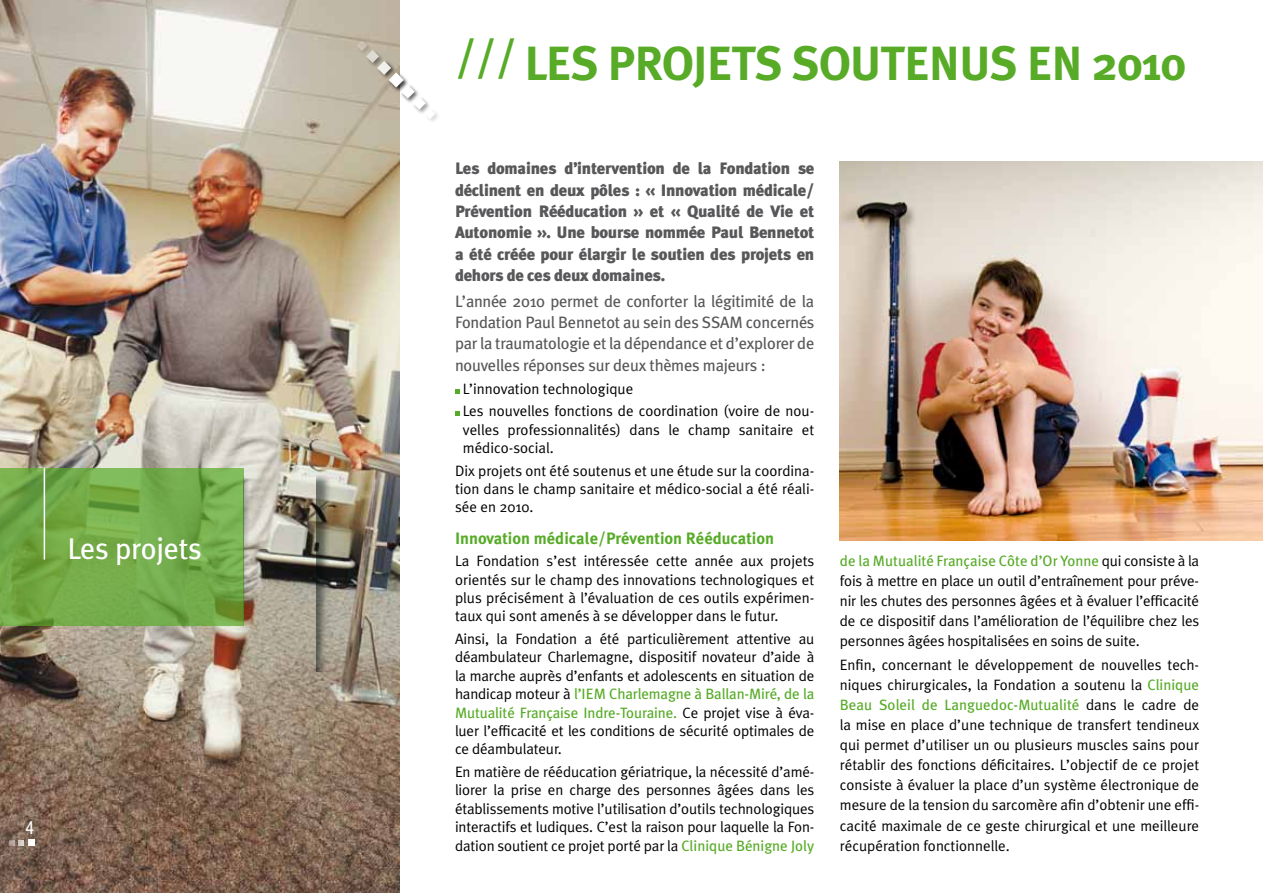
<style>
.page{position:relative;width:1263px;height:893px;background:#fff}
.page>*{position:absolute;margin:0;border:0;box-sizing:border-box;transform-origin:0 0}
.t1{font:700 48px "Meta Plus";letter-spacing:-.02em;color:#57ab27}
.t2{font:30px "Meta Plus";letter-spacing:-.01em;color:#fff}
.t3{font:condensed 18px "Helvetica Neue LT Std";color:#fff}
.t4{font:900 16.5px/21.5px "Meta Plus";letter-spacing:-.015em;color:#58585a;text-align:justify}
.t5{font:16.5px/21.5px "Meta Plus";letter-spacing:-.015em;color:#58585a;text-align:justify}
.t6{font:700 16.5px "Meta Plus";color:#57ab27}
.t7{font:15px/18.5px "Meta Plus Normal";color:#000;text-align:justify}
.t8{font:15px/18.5px "Meta Plus";letter-spacing:-.01em;color:#57ab27}
.s1{font-family:"Meta Plus Normal";color:#000}
.s2{font-family:"Meta Plus";color:#57ab27}
</style>
<div class="page">
<img style="left:0;top:0;width:400px;height:893px">
<svg style="left:0;top:840px;width:34px;height:6px"></svg>
<div style="left:356px;top:40px;width:17px;height:16px;background:#c1b7a4"></div>
<div style="left:424px;top:108px;width:17px;height:17px;background:#000;opacity:.75"></div>
<svg style="left:357px;top:40px;width:78px;height:79px"></svg>
<img style="left:317px;top:452px;width:17px;height:220px">
<svg style="left:455px;top:389px;width:5px;height:4px"></svg>
<svg style="left:455px;top:411px;width:5px;height:5px"></svg>
<img style="left:840px;top:162px;width:423px;height:378px">
<svg style="left:0;top:468px;width:244px;height:157px;background:#72a948"></svg>
<hr style="left:44px;top:468px;width:1px;height:92px;background:#fff">
<img style="left:244px;top:452px;width:8px;height:173px">
<h2 class="t2" style="left:67px;top:532px;width:136px">Les projets</h2>
<p class="t3" style="left:25px;top:817px;width:10px">4</p>
<h1 class="t1" style="left:455px;top:35px;width:733px"><sup>///</sup> Les projets soutenus en 2010</h1>
<p class="t4" style="left:455px;top:158px;width:361px">Les domaines d’intervention de la Fondation se déclinent en deux pôles : « Innovation médicale/ Prévention Rééducation » et « Qualité de Vie et Autonomie ». Une bourse nommée Paul Bennetot a été créée pour élargir le soutien des projets en dehors de ces deux domaines.</p>
<p class="t5" style="left:455px;top:290px;width:361px">L’année 2010 permet de conforter la légitimité de la Fondation Paul Bennetot au sein des SSAM concernés par la traumatologie et la dépendance et d’explorer de nouvelles réponses sur deux thèmes majeurs :</p>
<p class="t7" style="left:463px;top:377px;width:353px;line-height:22.6px">L’innovation technologique<br>Les nouvelles fonctions de coordination (voire de nou-</p>
<p class="t7" style="left:463px;top:420px;width:353px">velles professionnalités) dans le champ sanitaire et médico-social.</p>
<p class="t7" style="left:455px;top:461px;width:361px">Dix projets ont été soutenus et une étude sur la coordina&shy;tion dans le champ sanitaire et médico-social a été réali&shy;sée en 2010.</p>
<p class="t6" style="left:455px;top:528px;width:321px">I nnovation médicale/Prévention Rééducation</p>
<p class="t7" style="left:455px;top:551px;width:361px">La Fondation s’est intéressée cette année aux projets orientés sur le champ des innovations technologiques et plus précisément à l’évaluation de ces outils expérimen&shy;taux qui sont amenés à se développer dans le futur.</p>
<p class="t7" style="left:455px;top:629px;width:361px">Ainsi, la Fondation a été particulièrement attentive au déambulateur Charlemagne, dispositif novateur d’aide à la marche auprès d’enfants et adolescents en situation de</p>
<p class="t8" style="left:455px;top:685px;width:361px"><span class="s1">handicap moteur à</span> l’IEM Charlemagne à Ballan-Miré, de la<br>Mutualité Française I ndre-Touraine. <span class="s1">Ce projet vise à éva-</span></p>
<p class="t7" style="left:455px;top:721px;width:361px">luer l’efficacité et les conditions de sécurité optimales de ce déambulateur.</p>
<p class="t7" style="left:455px;top:762px;width:361px">En matière de rééducation gériatrique, la nécessité d’amé&shy;liorer la prise en charge des personnes âgées dans les établissements motive l’utilisation d’outils technologiques interactifs et ludiques. C’est la raison pour laquelle la Fon&shy;dation soutient ce projet porté par la <span class="s2">Clinique Bénigne Joly</span></p>
<p class="t8" style="left:840px;top:551px;width:361px">de la Mutualité Française Côte d’Or Yonne <span class="s1">qui consiste à la</span></p>
<p class="t7" style="left:840px;top:570px;width:361px;line-height:20.1px">fois à mettre en place un outil d’entraînement pour préve&shy;nir les chutes des personnes âgées et à évaluer l’efficacité de ce dispositif dans l’amélioration de l’équilibre chez les personnes âgées hospitalisées en soins de suite.</p>
<p class="t7" style="left:840px;top:655px;width:361px;line-height:20.1px">Enfin, concernant le développement de nouvelles tech&shy;niques chirurgicales, la Fondation a soutenu la <span class="s2">Clinique</span></p>
<p class="t8" style="left:840px;top:696px;width:361px">Beau Soleil de Languedoc-Mutualité <span class="s1">dans le cadre de</span></p>
<p class="t7" style="left:840px;top:715px;width:361px;line-height:20.1px">la mise en place d’une technique de transfert tendineux qui permet d’utiliser un ou plusieurs muscles sains pour rétablir des fonctions déficitaires. L’objectif de ce projet consiste à évaluer la place d’un système électronique de mesure de la tension du sarcomère afin d’obtenir une effi&shy;cacité maximale de ce geste chirurgical et une meilleure récupération fonctionnelle.</p>
</div>
